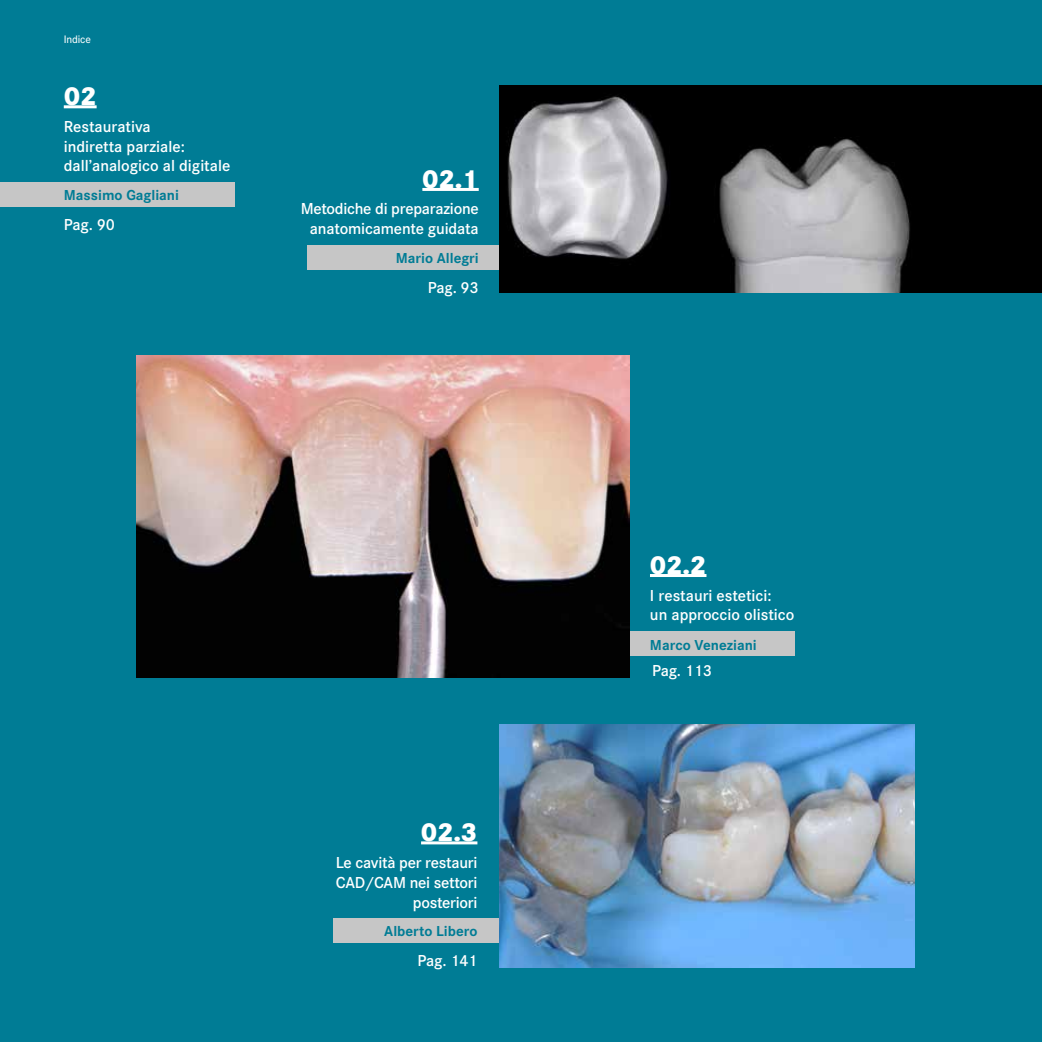
<style>
.page{position:relative;width:1042px;height:1042px;background:#007c95}
.page>*{position:absolute;margin:0;border:0;box-sizing:border-box;transform-origin:0 0}
.t1{font:800 27px "Corporate SOT";letter-spacing:-.01em;color:#fff}
.t2{font:600 16.5px/19.8px "Corporate SOT";letter-spacing:-.01em;color:#fff}
.t3{font:700 15px "Corporate SOT";color:#007c95}
.t4{font:500 11.25px "Corporate SOT";letter-spacing:-.01em;color:#fff}
</style>
<div class="page">
<div style="left:0;top:182px;width:235px;height:25px;background:#c6c6c6"></div>
<hr style="left:64px;top:105px;width:33px;height:3px;background:#fff">
<div style="left:307px;top:245px;width:564px;height:24px;background:#c6c6c6"></div>
<hr style="left:422px;top:188px;width:57px;height:3px;background:#fff">
<div style="left:500px;top:85px;width:542px;height:208px;background:#000"></div>
<img style="left:507px;top:96px;width:161px;height:163px">
<img style="left:719px;top:137px;width:191px;height:156px">
<div style="left:333px;top:918px;width:186px;height:24px;background:#c6c6c6"></div>
<hr style="left:421px;top:841px;width:56px;height:3px;background:#fff">
<img style="left:500px;top:724px;width:414px;height:243px">
<div style="left:577px;top:631px;width:218px;height:24px;background:#c6c6c6"></div>
<hr style="left:650px;top:574px;width:56px;height:3px;background:#fff">
<img style="left:136px;top:356px;width:493px;height:321px">
<p class="t4" style="left:64px;top:32px;width:29px">Indice</p>
<h1 class="t1" style="left:64px;top:80px;width:34px">02</h1>
<p class="t2" style="left:64px;top:115px;width:168px">Restaurativa<br>indiretta parziale: dall’analogico al digitale</p>
<p class="t3" style="left:64px;top:183px;width:117px">Massimo Gagliani</p>
<p class="t2" style="left:64px;top:214px;width:52px">Pag. 90</p>
<h1 class="t1" style="left:422px;top:163px;width:58px">02.1</h1>
<p class="t2" style="left:301px;top:198px;width:179px;text-align:center">Metodiche di preparazione anatomicamente guidata</p>
<p class="t3" style="left:396px;top:246px;width:84px">Mario Allegri</p>
<p class="t2" style="left:428px;top:276px;width:52px">Pag. 93</p>
<h1 class="t1" style="left:421px;top:816px;width:58px">02.3</h1>
<p class="t2" style="left:336px;top:851px;width:143px;text-align:right">Le cavità per restauri<br>CAD/CAM nei settori posteriori</p>
<p class="t3" style="left:384px;top:919px;width:95px">Alberto Libero</p>
<p class="t2" style="left:417px;top:949px;width:61px">Pag. 141</p>
<h1 class="t1" style="left:650px;top:549px;width:58px">02.2</h1>
<p class="t2" style="left:650px;top:584px;width:146px">I restauri estetici:<br>un approccio olistico</p>
<p class="t3" style="left:650px;top:633px;width:108px">Marco Veneziani</p>
<p class="t2" style="left:652px;top:660px;width:61px">Pag. 113</p>
</div>
